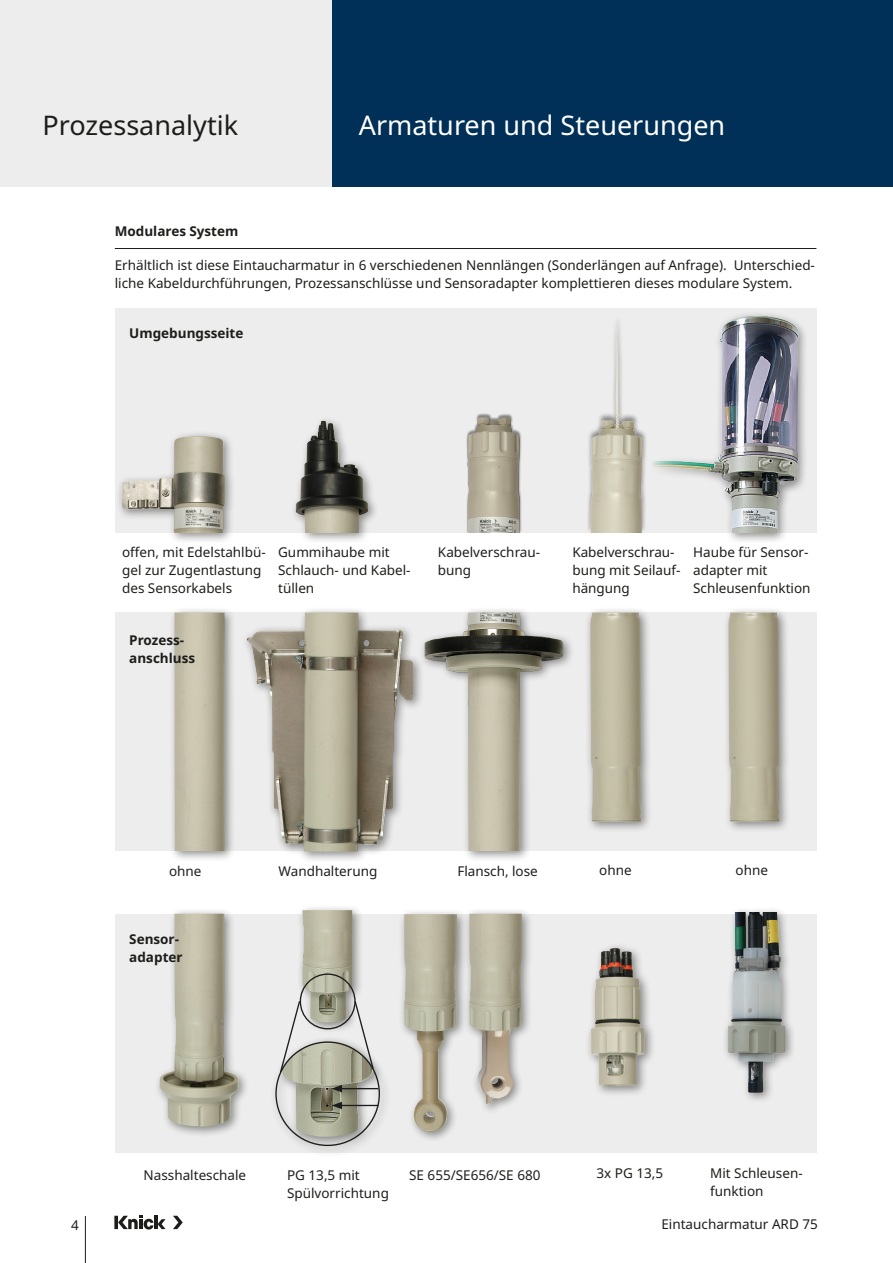
<style>
.page{position:relative;width:893px;height:1263px;background:#fff}
.page>*{position:absolute;margin:0;border:0;box-sizing:border-box;transform-origin:0 0}
.Produktgruppe{font:27px "Noto Sans";color:#fff}
.Produktbereiche{font:27px "Noto Sans";color:#1d1d1b}
.Text{font:13.5px/18px "Noto Sans";color:#1d1d1b}
.Zwischenüberschrift{font:700 13.5px/18px "Noto Sans";color:#1d1d1b}
.Tabelle_Headline{font:700 13.5px "Noto Sans";color:#1d1d1b}
</style>
<div class="page">
<div style="left:332px;top:0;width:561px;height:187px;background:#003057"></div>
<div style="left:0;top:0;width:332px;height:187px;background:#ededed"></div>
<hr style="left:85px;top:1216px;width:1px;height:47px;background:#1d1d1b">
<svg style="left:114px;top:1216px;width:4px;height:13px"></svg>
<svg style="left:118px;top:1216px;width:48px;height:13px"></svg>
<svg style="left:173px;top:1216px;width:10px;height:13px"></svg>
<div style="left:115px;top:309px;width:701px;height:224px;background:#ededed"></div>
<div style="left:115px;top:613px;width:701px;height:238px;background:#ededed"></div>
<div style="left:115px;top:914px;width:701px;height:238px;background:#ededed"></div>
<div style="left:116px;top:430px;width:120px;height:114px;background:#1d1d1b;opacity:.5"></div>
<img style="left:121px;top:436px;width:104px;height:97px">
<div style="left:290px;top:415px;width:89px;height:129px;background:#1d1d1b;opacity:.5"></div>
<img style="left:296px;top:421px;width:72px;height:112px">
<div style="left:465px;top:414px;width:57px;height:119px;background:#1d1d1b;opacity:.5"></div>
<img style="left:467px;top:417px;width:53px;height:116px">
<img style="left:588px;top:321px;width:58px;height:212px">
<div style="left:649px;top:310px;width:159px;height:234px;background:#1d1d1b;opacity:.5"></div>
<img style="left:650px;top:313px;width:158px;height:220px">
<div style="left:241px;top:607px;width:183px;height:256px;background:#1d1d1b;opacity:.5"></div>
<img style="left:247px;top:613px;width:166px;height:238px">
<div style="left:419px;top:607px;width:155px;height:255px;background:#1d1d1b;opacity:.5"></div>
<img style="left:424px;top:613px;width:139px;height:238px">
<div style="left:584px;top:607px;width:68px;height:226px;background:#1d1d1b;opacity:.5"></div>
<img style="left:590px;top:613px;width:51px;height:208px">
<div style="left:169px;top:607px;width:67px;height:255px;background:#1d1d1b;opacity:.5"></div>
<img style="left:175px;top:613px;width:50px;height:238px">
<div style="left:723px;top:607px;width:68px;height:226px;background:#1d1d1b;opacity:.5"></div>
<img style="left:728px;top:613px;width:51px;height:208px">
<div style="left:584px;top:942px;width:72px;height:155px;background:#1d1d1b;opacity:.5"></div>
<img style="left:591px;top:948px;width:54px;height:138px">
<div style="left:398px;top:908px;width:70px;height:235px;background:#1d1d1b;opacity:.5"></div>
<img style="left:404px;top:914px;width:53px;height:218px">
<div style="left:154px;top:908px;width:96px;height:229px;background:#1d1d1b;opacity:.5"></div>
<img style="left:160px;top:914px;width:79px;height:212px">
<div style="left:296px;top:904px;width:67px;height:129px;background:#1d1d1b;opacity:.5"></div>
<img style="left:302px;top:910px;width:50px;height:112px">
<div style="left:270px;top:1036px;width:121px;height:121px;background:#1d1d1b;opacity:.5"></div>
<img style="left:283px;top:1042px;width:90px;height:95px">
<div style="left:300px;top:973px;width:56px;height:56px;border:1px solid #1d1d1b;border-radius:50%"></div>
<svg style="left:279px;top:1000px;width:22px;height:74px"></svg>
<svg style="left:353px;top:1000px;width:22px;height:70px"></svg>
<hr style="left:340px;top:1088px;width:38px;height:1px;background:#1d1d1b">
<svg style="left:332px;top:1085px;width:10px;height:7px"></svg>
<hr style="left:340px;top:1105px;width:38px;height:1px;background:#1d1d1b">
<svg style="left:332px;top:1102px;width:10px;height:7px"></svg>
<div style="left:463px;top:908px;width:70px;height:207px;background:#1d1d1b;opacity:.5"></div>
<img style="left:469px;top:914px;width:54px;height:190px">
<div style="left:722px;top:907px;width:74px;height:197px;background:#1d1d1b;opacity:.5"></div>
<img style="left:722px;top:913px;width:74px;height:187px">
<hr style="left:115px;top:248px;width:701px;height:1px;background:#1d1d1b">
<p class="Produktbereiche" style="left:43px;top:106px;width:197px">Prozessanalytik</p>
<p class="Produktgruppe" style="left:359px;top:106px;width:368px">Armaturen und Steuerungen</p>
<p class="Tabelle_Headline" style="left:115px;top:221px;width:125px">Modulares System</p>
<p class="Text" style="left:115px;top:256px;width:702px">Erhältlich ist diese Eintaucharmatur in 6 verschiedenen Nennlängen (Sonderlängen auf Anfrage). Unterschied&shy;liche Kabeldurchführungen, Prozessanschlüsse und Sensoradapter komplettieren dieses modulare System.</p>
<p class="Zwischenüberschrift" style="left:129px;top:324px;width:116px">Umgebungsseite</p>
<p class="Text" style="left:122px;top:543px;width:145px">offen, mit Edelstahlbü&shy;gel zur Zugentlastung des Sensorkabels</p>
<p class="Text" style="left:278px;top:543px;width:134px">Gummihaube mit<br>Schlauch- und Kabel&shy;tüllen</p>
<p class="Text" style="left:438px;top:543px;width:104px">Kabelverschrau&shy;bung</p>
<p class="Text" style="left:572px;top:543px;width:110px">Kabelverschrau&shy;bung mit Seilauf&shy;hängung</p>
<p class="Text" style="left:693px;top:543px;width:119px">Haube für Sensor&shy;adapter mit<br>Schleusenfunktion</p>
<p class="Zwischenüberschrift" style="left:129px;top:631px;width:67px">Prozess&shy;anschluss</p>
<p class="Text" style="left:169px;top:862px;width:34px">ohne</p>
<p class="Text" style="left:599px;top:861px;width:34px">ohne</p>
<p class="Text" style="left:279px;top:862px;width:100px">Wandhalterung</p>
<p class="Text" style="left:457px;top:862px;width:82px">Flansch, lose</p>
<p class="Zwischenüberschrift" style="left:129px;top:930px;width:55px">Sensor&shy;adapter</p>
<p class="Text" style="left:736px;top:861px;width:34px">ohne</p>
<p class="Text" style="left:144px;top:1166px;width:104px">Nasshalteschale</p>
<p class="Text" style="left:287px;top:1166px;width:74px">PG 13,5 mit</p>
<p class="Text" style="left:409px;top:1166px;width:133px">SE 655/SE656/SE 680</p>
<p class="Text" style="left:597px;top:1164px;width:68px">3x PG 13,5</p>
<p class="Text" style="left:287px;top:1184px;width:103px">Spülvorrichtung</p>
<p class="Text" style="left:710px;top:1164px;width:94px">Mit Schleusen&shy;funktion</p>
<p class="Text" style="left:71px;top:1216px;width:9px">4</p>
<p class="Text" style="left:661px;top:1215px;width:158px">Eintaucharmatur ARD 75</p>
</div>
